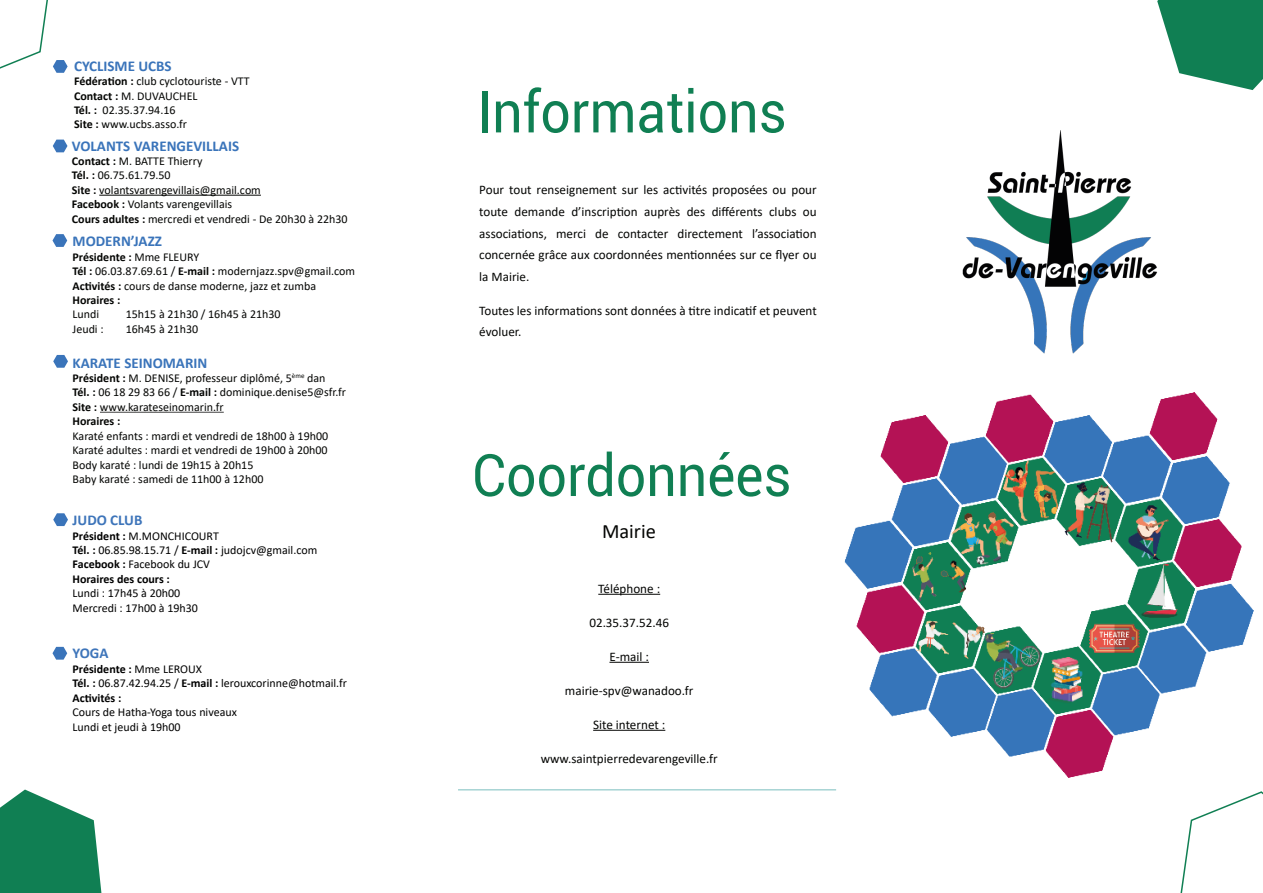
<style>
.page{position:relative;width:1263px;height:893px;background:#fff}
.page>*{position:absolute;margin:0;border:0;box-sizing:border-box;transform-origin:0 0}
.Titre_de_la_page{font:58.35px "Roboto";color:#107f53;scale:.92 1}
.Sous-titre{font:20.4px "Calibri";color:#040503}
.t1{font:700 15px "Calibri";color:#3a74ba}
.t2{font:700 15px "Calibri";color:#3e75ba}
.Texte_de_la_page{font:13.2px/21.6px "Calibri";color:#040503;text-align:justify}
.t3{font:12px/14.4px "Calibri";color:#040503;text-align:justify}
.t4{font:12px/14.4px "Calibri";color:#000}
.t5{font:700 12px "Calibri";color:#000}
.t6{font:700 12px "Calibri";color:#040503}
.s1{font-weight:700}
.s2{font-weight:400}
</style>
<div class="page">
<hr style="left:99px;top:195px;width:162px;height:1px;background:#040503">
<hr style="left:100px;top:412px;width:124px;height:1px;background:#404040">
<svg style="left:1157px;top:0;width:106px;height:90px"></svg>
<svg style="left:0;top:789px;width:101px;height:103px"></svg>
<svg style="left:1180px;top:791px;width:83px;height:101px"></svg>
<svg style="left:0;top:0;width:68px;height:73px"></svg>
<svg style="left:53px;top:140px;width:15px;height:12px"></svg>
<svg style="left:52px;top:234px;width:15px;height:13px"></svg>
<svg style="left:53px;top:355px;width:15px;height:13px"></svg>
<svg style="left:53px;top:513px;width:15px;height:13px"></svg>
<svg style="left:52px;top:646px;width:15px;height:13px"></svg>
<hr style="left:458px;top:789px;width:378px;height:1px;background:#a4d3d3">
<hr style="left:598px;top:594px;width:62px;height:1px;background:#040503">
<hr style="left:609px;top:661px;width:40px;height:1px;background:#040503">
<hr style="left:593px;top:729px;width:72px;height:1px;background:#040503">
<img style="left:962px;top:130px;width:196px;height:224px">
<img style="left:845px;top:393px;width:408px;height:384px">
<p class="t1" style="left:74px;top:55px;width:99px">CYCLISME UCBS</p>
<p class="t3" style="left:74px;top:74px;width:177px"><span class="s1">Fédération :</span> club cyclotouriste - VTT</p>
<p class="t3" style="left:74px;top:88px;width:125px"><span class="s1">Contact :</span> M. DUVAUCHEL</p>
<p class="t3" style="left:74px;top:102px;width:103px"><span class="s1">Tél. :</span> 02.35.37.94.16</p>
<p class="t3" style="left:74px;top:117px;width:114px"><span class="s1">Site :</span> www.ucbs.asso.fr</p>
<p class="t1" style="left:72px;top:135px;width:169px">VOLANTS VARENGEVILLAIS</p>
<p class="t3" style="left:72px;top:153px;width:132px"><span class="s1">Contact :</span> M. BATTE Thierry</p>
<p class="t3" style="left:72px;top:168px;width:100px"><span class="s1">Tél. :</span> 06.75.61.79.50</p>
<p class="t3" style="left:72px;top:182px;width:191px"><span class="s1">Site :</span> volantsvarengevillais@gmail.com</p>
<p class="t3" style="left:72px;top:197px;width:162px"><span class="s1">Facebook :</span> Volants varengevillais</p>
<p class="t3" style="left:72px;top:211px;width:277px"><span class="s1">Cours adultes :</span> mercredi et vendredi - De 20h30 à 22h30</p>
<p class="t1" style="left:73px;top:231px;width:91px">MODERN’JAZZ</p>
<p class="t6" style="left:73px;top:248px;width:128px">Présidente : <span class="s2">Mme FLEURY</span></p>
<p class="t3" style="left:73px;top:264px;width:284px"><span class="s1">Tél :</span> 06.03.87.69.61 / <span class="s1">E-mail :</span> modernjazz.spv@gmail.com</p>
<p class="t3" style="left:73px;top:278px;width:245px"><span class="s1">Activités :</span> cours de danse moderne, jazz et zumba</p>
<p class="t6" style="left:73px;top:291px;width:49px">Horaires :</p>
<p class="t3" style="left:73px;top:307px;width:28px">Lundi</p>
<p class="t3" style="left:126px;top:307px;width:156px">15h15 à 21h30 / 16h45 à 21h30</p>
<p class="t3" style="left:73px;top:321px;width:33px">Jeudi :</p>
<p class="t3" style="left:126px;top:321px;width:74px">16h45 à 21h30</p>
<p class="t1" style="left:73px;top:352px;width:136px">KARATE SEINOMARIN</p>
<p class="t3" style="left:73px;top:370px;width:255px"><span class="s1">Président :</span> M. DENISE, professeur diplômé, 5<sup>ème</sup> dan</p>
<p class="t3" style="left:73px;top:385px;width:275px"><span class="s1">Tél. :</span> 06 18 29 83 66 / <span class="s1">E-mail :</span> dominique.denise5@sfr.fr</p>
<p class="t3" style="left:73px;top:399px;width:153px"><span class="s1">Site :</span> www.karateseinomarin.fr</p>
<p class="t6" style="left:73px;top:413px;width:49px">Horaires :</p>
<p class="t3" style="left:73px;top:428px;width:257px">Karaté enfants : mardi et vendredi de 18h00 à 19h00<br>Karaté adultes : mardi et vendredi de 19h00 à 20h00<br>Body karaté : lundi de 19h15 à 20h15</p>
<p class="t3" style="left:73px;top:471px;width:192px">Baby karaté : samedi de 11h00 à 12h00</p>
<p class="t2" style="left:73px;top:509px;width:71px">JUDO CLUB</p>
<p class="t4" style="left:73px;top:528px;width:148px"><span class="s1">Président :</span> M.MONCHICOURT</p>
<p class="t4" style="left:73px;top:542px;width:246px"><span class="s1">Tél. :</span> 06.85.98.15.71 / <span class="s1">E-mail :</span> judojcv@gmail.com</p>
<p class="t4" style="left:73px;top:557px;width:139px"><span class="s1">Facebook :</span> Facebook du JCV</p>
<p class="t5" style="left:73px;top:570px;width:99px">Horaires des cours :</p>
<p class="t4" style="left:73px;top:585px;width:109px">Lundi : 17h45 à 20h00</p>
<p class="t4" style="left:73px;top:600px;width:127px">Mercredi : 17h00 à 19h30</p>
<p class="t2" style="left:73px;top:643px;width:38px">YOGA</p>
<p class="t5" style="left:73px;top:660px;width:131px">Présidente : <span class="s2">Mme LEROUX</span></p>
<p class="t4" style="left:73px;top:675px;width:276px"><span class="s1">Tél. :</span> 06.87.42.94.25 / <span class="s1">E-mail :</span> lerouxcorinne@hotmail.fr</p>
<p class="t5" style="left:73px;top:689px;width:50px">Activités :</p>
<p class="t4" style="left:73px;top:704px;width:166px">Cours de Hatha-Yoga tous niveaux<br>Lundi et jeudi à 19h00</p>
<p class="Titre_de_la_page" style="left:477px;top:71px;width:338px">Informations</p>
<p class="Texte_de_la_page" style="left:479px;top:179px;width:339px">Pour tout renseignement sur les activités proposées ou pour toute demande d’inscription auprès des différents clubs ou associations, merci de contacter directement l’association concernée grâce aux coordonnées mentionnées sur ce flyer ou la Mairie.</p>
<p class="Texte_de_la_page" style="left:479px;top:299px;width:339px">Toutes les informations sont données à titre indicatif et peuvent évoluer.</p>
<p class="Titre_de_la_page" style="left:472px;top:434px;width:349px">Coordonnées</p>
<p class="Sous-titre" style="left:602px;top:516px;width:55px">Mairie</p>
<p class="Texte_de_la_page" style="left:598px;top:577px;width:63px">Téléphone :</p>
<p class="Texte_de_la_page" style="left:589px;top:611px;width:81px">02.35.37.52.46</p>
<p class="Texte_de_la_page" style="left:609px;top:645px;width:41px">E-mail :</p>
<p class="Texte_de_la_page" style="left:565px;top:679px;width:130px">mairie-spv@wanadoo.fr</p>
<p class="Texte_de_la_page" style="left:593px;top:713px;width:74px">Site internet :</p>
<p class="Texte_de_la_page" style="left:541px;top:747px;width:179px">www.saintpierredevarengeville.fr</p>
</div>
